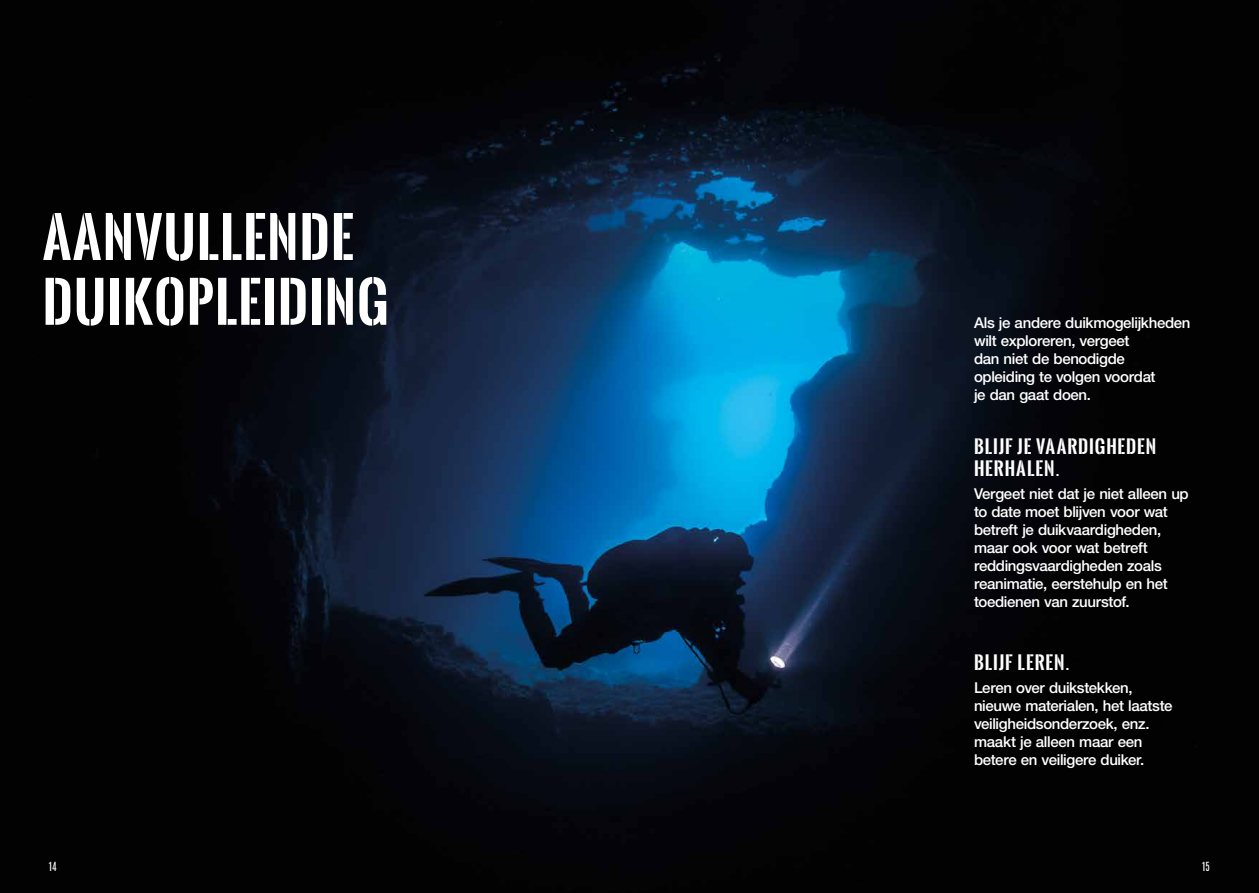
<style>
.page{position:relative;width:1259px;height:893px;background:#fff}
.page>*{position:absolute;margin:0;border:0;box-sizing:border-box;transform-origin:0 0}
.t1{font:700 54px/64.8px "Oswald Stencil";letter-spacing:.02em;color:#fff}
.t2{font:700 18px/22.5px "Oswald Stencil";letter-spacing:.055em;color:#fff}
.t3{font:500 15px/18px "Helvetica Neue LT";letter-spacing:-.025em;color:#fff}
.t4{font:10.5px "Antonio";color:#fff}
.s1{font-family:"Helvetica Neue LT Std";font-weight:400}
.s2{font-family:"Helvetica Neue LT";font-weight:500;font-size:15px}
</style>
<div class="page">
<img style="left:0;top:0;width:1259px;height:893px">
<h1 class="t1" style="left:43px;top:204px;width:348px">AANVULLENDE<br>DUIKOPLEIDING</h1>
<p class="t3" style="left:974px;top:314px;width:218px">Als je andere duikmogelijkheden wilt exploreren, vergeet<br>dan niet de benodigde<br>opleiding te volgen voordat<br>je dan gaat doen.</p>
<p class="t2" style="left:974px;top:435px;width:184px">BLIJF JE VAARDIGHEDEN<br>HERHALEN<span class="s1">.</span></p>
<p class="t3" style="left:974px;top:484px;width:216px">Vergeet niet dat je niet alleen up to date moet blijven voor wat betreft je duikvaardigheden, maar ook voor wat betreft reddingsvaardigheden zoals reanimatie, eerstehulp en het toedienen van zuurstof.</p>
<p class="t2" style="left:974px;top:651px;width:97px">BLIJF LEREN<span class="s2">.</span></p>
<p class="t3" style="left:974px;top:678px;width:200px">Leren over duikstekken, nieuwe materialen, het laatste veiligheidsonderzoek, enz. maakt je alleen maar een betere en veiligere duiker.</p>
<p class="t4" style="left:49px;top:859px;width:9px">14</p>
<p class="t4" style="left:1202px;top:859px;width:9px">15</p>
</div>
